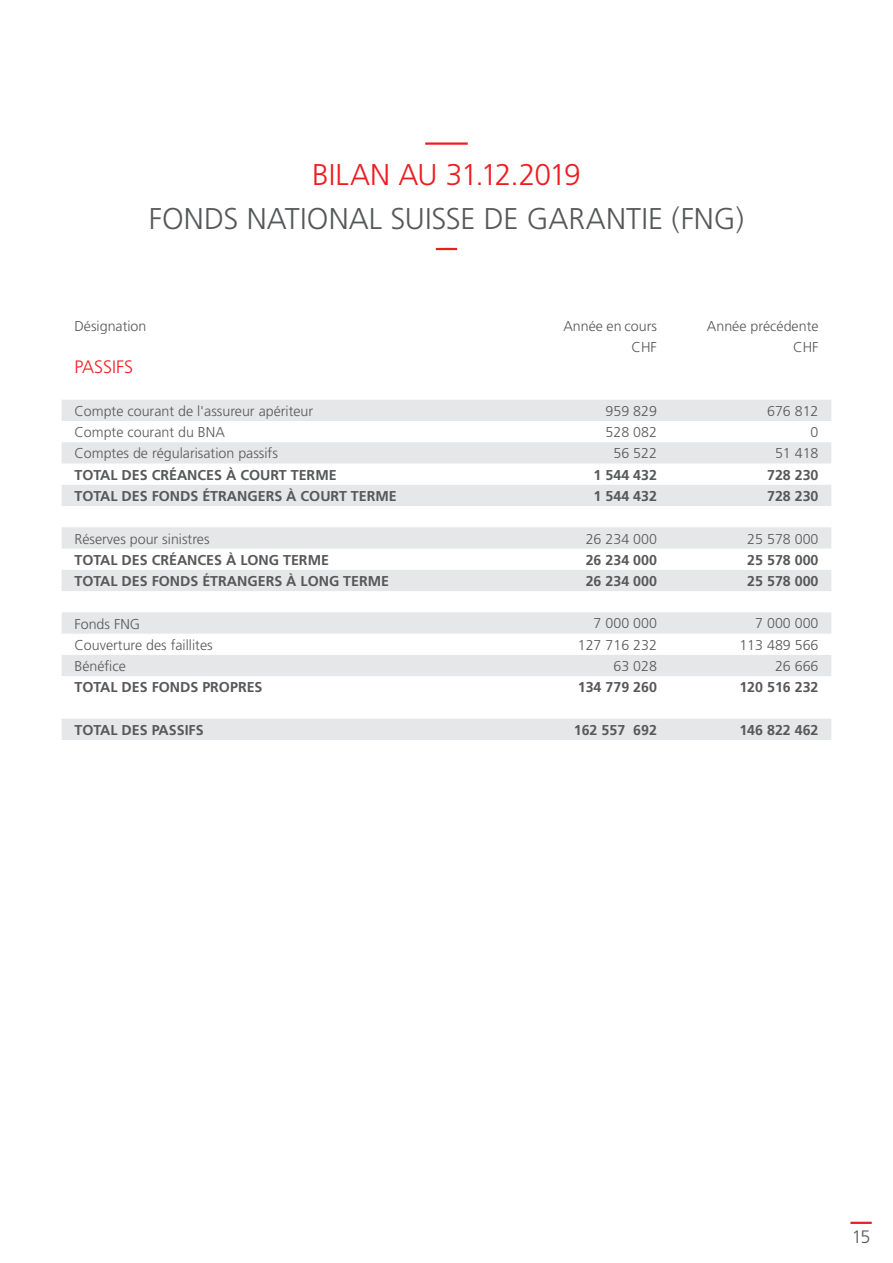
<style>
.page{position:relative;width:893px;height:1263px;background:#fff}
.page>*{position:absolute;margin:0;border:0;box-sizing:border-box;transform-origin:0 0}
.Subline{font:300 30px "Frutiger";letter-spacing:.005em;color:#57585a}
.Headline{font:300 30px "Frutiger";letter-spacing:-.03em;color:#ee1d23}
.Text_bold{font:300 18px "Frutiger";color:#ee1d23}
.t1{font:300 18px "Frutiger";color:#57585a}
.Tabellentext{font:300 14.25px "Frutiger";color:#57585a}
.Tabellentext-2{font:700 14.25px "Frutiger";color:#57585a}
</style>
<div class="page">
<hr style="left:850px;top:1222px;width:22px;height:2px;background:#ee1d23">
<hr style="left:425px;top:142px;width:43px;height:3px;background:#ee1d23">
<hr style="left:436px;top:248px;width:21px;height:2px;background:#ee1d23">
<svg style="left:62px;top:400px;width:769px;height:340px"></svg>
<p class="Headline" style="left:312px;top:158px;width:270px">BILAN AU 31.12.2019</p>
<p class="Subline" style="left:149px;top:201px;width:597px">FONDS NATIONAL SUISSE DE GARANTIE (FNG)</p>
<p class="Tabellentext" style="left:74px;top:318px;width:74px">Désignation</p>
<p class="Text_bold" style="left:74px;top:357px;width:60px">PASSIFS</p>
<p class="Tabellentext" style="left:563px;top:318px;width:95px">Année en cours</p>
<p class="Tabellentext" style="left:632px;top:339px;width:27px">CHF</p>
<p class="Tabellentext" style="left:707px;top:318px;width:113px">Année précédente</p>
<p class="Tabellentext" style="left:793px;top:339px;width:27px">CHF</p>
<p class="Tabellentext" style="left:74px;top:403px;width:240px">Compte courant de l'assureur apériteur</p>
<p class="Tabellentext" style="left:605px;top:403px;width:53px">959 829</p>
<p class="Tabellentext" style="left:767px;top:403px;width:53px">676 812</p>
<p class="Tabellentext" style="left:74px;top:424px;width:152px">Compte courant du BNA</p>
<p class="Tabellentext" style="left:605px;top:424px;width:53px">528 082</p>
<p class="Tabellentext" style="left:811px;top:424px;width:9px">0</p>
<p class="Tabellentext" style="left:74px;top:445px;width:205px">Comptes de régularisation passifs</p>
<p class="Tabellentext" style="left:613px;top:445px;width:45px">56 522</p>
<p class="Tabellentext" style="left:775px;top:445px;width:45px">51 418</p>
<p class="Tabellentext-2" style="left:74px;top:466px;width:264px">TOTAL DES CRÉANCES À COURT TERME</p>
<p class="Tabellentext-2" style="left:594px;top:466px;width:65px">1 544 432</p>
<p class="Tabellentext-2" style="left:767px;top:466px;width:53px">728 230</p>
<p class="Tabellentext-2" style="left:74px;top:488px;width:324px">TOTAL DES FONDS ÉTRANGERS À COURT TERME</p>
<p class="Tabellentext-2" style="left:594px;top:488px;width:65px">1 544 432</p>
<p class="Tabellentext-2" style="left:767px;top:488px;width:53px">728 230</p>
<p class="Tabellentext" style="left:74px;top:530px;width:137px">Réserves pour sinistres</p>
<p class="Tabellentext" style="left:586px;top:530px;width:73px">26 234 000</p>
<p class="Tabellentext" style="left:747px;top:530px;width:73px">25 578 000</p>
<p class="Tabellentext-2" style="left:74px;top:551px;width:256px">TOTAL DES CRÉANCES À LONG TERME</p>
<p class="Tabellentext-2" style="left:586px;top:551px;width:73px">26 234 000</p>
<p class="Tabellentext-2" style="left:747px;top:551px;width:73px">25 578 000</p>
<p class="Tabellentext-2" style="left:74px;top:573px;width:316px">TOTAL DES FONDS ÉTRANGERS À LONG TERME</p>
<p class="Tabellentext-2" style="left:586px;top:573px;width:73px">26 234 000</p>
<p class="Tabellentext-2" style="left:747px;top:573px;width:73px">25 578 000</p>
<p class="Tabellentext" style="left:74px;top:616px;width:67px">Fonds FNG</p>
<p class="Tabellentext" style="left:594px;top:615px;width:65px">7 000 000</p>
<p class="Tabellentext" style="left:755px;top:615px;width:65px">7 000 000</p>
<p class="Tabellentext" style="left:74px;top:637px;width:140px">Couverture des faillites</p>
<p class="Tabellentext" style="left:578px;top:637px;width:81px">127 716 232</p>
<p class="Tabellentext" style="left:739px;top:637px;width:81px">113 489 566</p>
<p class="Tabellentext" style="left:74px;top:658px;width:53px">Bénéfice</p>
<p class="Tabellentext" style="left:613px;top:658px;width:45px">63 028</p>
<p class="Tabellentext" style="left:775px;top:658px;width:45px">26 666</p>
<p class="Tabellentext-2" style="left:74px;top:679px;width:190px">TOTAL DES FONDS PROPRES</p>
<p class="Tabellentext-2" style="left:578px;top:679px;width:81px">134 779 260</p>
<p class="Tabellentext-2" style="left:739px;top:679px;width:81px">120 516 232</p>
<p class="Tabellentext-2" style="left:74px;top:721px;width:131px">TOTAL DES PASSIFS</p>
<p class="Tabellentext-2" style="left:574px;top:721px;width:85px">162 557 692</p>
<p class="Tabellentext-2" style="left:739px;top:721px;width:81px">146 822 462</p>
<p class="t1" style="left:852px;top:1227px;width:20px">15</p>
</div>
